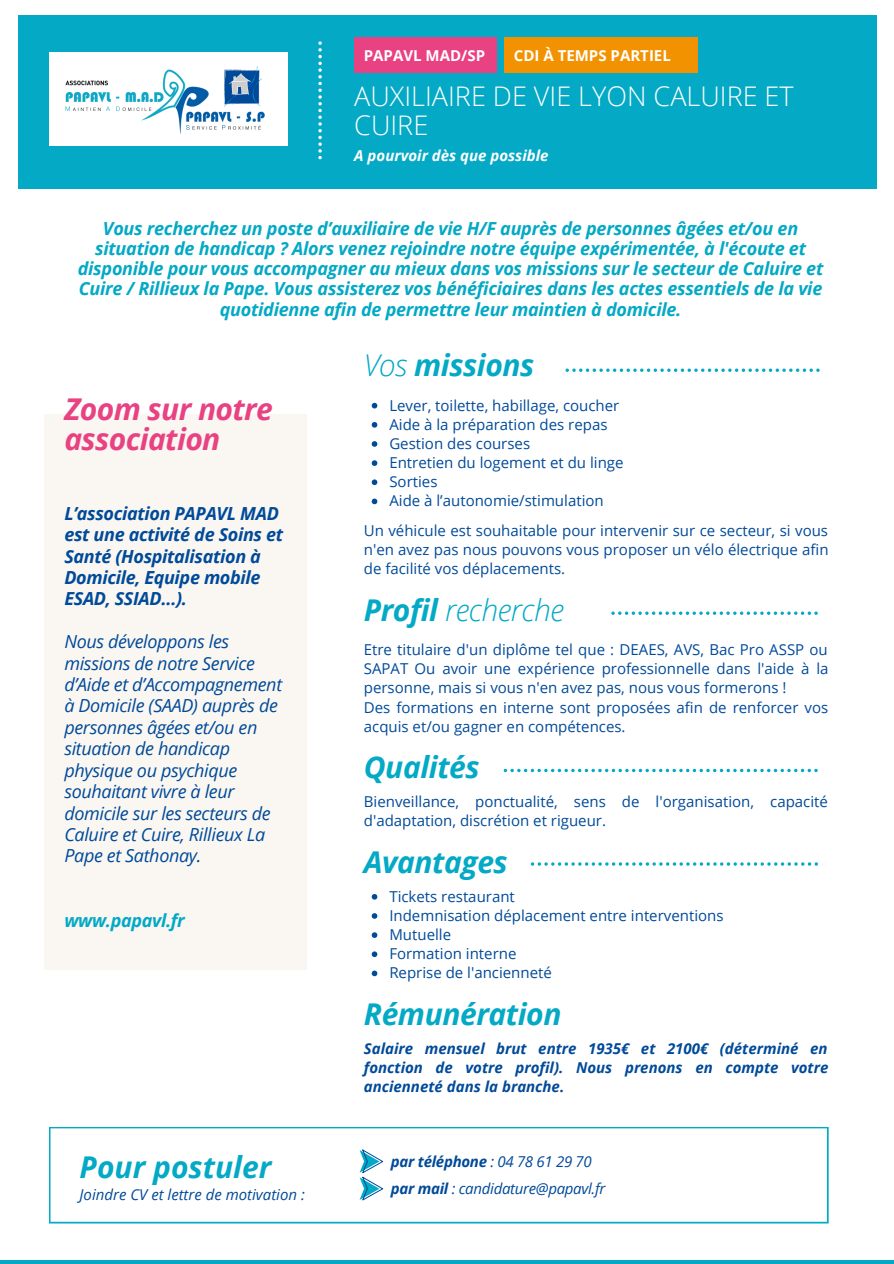
<style>
.page{position:relative;width:894px;height:1264px;background:#fff}
.page>*{position:absolute;margin:0;border:0;box-sizing:border-box;transform-origin:0 0}
.t1{font:italic 700 30px "Open Sans";letter-spacing:-.015em;color:#03a9c5}
.t2{font:italic 700 30px/29.2px "Open Sans";letter-spacing:-.02em;color:#e94282}
.t3{font:italic 300 30px "Open Sans";letter-spacing:-.015em;color:#03a9c5}
.t4{font:300 27px/29.2px "Open Sans";color:#fff}
.t5{font:italic 700 18px/20.2px "Open Sans";letter-spacing:-.015em;color:#03a9c5;text-align:center}
.t6{font:italic 18px/21.5px "Open Sans";letter-spacing:-.02em;color:#004a99}
.t7{font:italic 700 18px/21.5px "Open Sans";letter-spacing:-.02em;color:#004a99}
.t8{font:15px/19.2px "Open Sans";color:#004a99;text-align:justify}
.t9{font:italic 700 15px/19.2px "Open Sans";color:#004a99;text-align:justify}
.t10{font:italic 15px "Open Sans";color:#004a99}
.t11{font:italic 15px "Open Sans";letter-spacing:-.02em;color:#004a99}
.t12{font:700 15px "Open Sans";color:#fff}
.t13{font:italic 700 15px "Open Sans";color:#fff}
.t14{font:italic 700 15px "Open Sans";letter-spacing:-.02em;color:#004a99}
.s1{font-weight:300}
.s2{font-weight:700}
.s3{font-weight:400}
</style>
<div class="page">
<div style="left:18px;top:16px;width:858px;height:173px;background:#03a9c5"></div>
<svg style="left:318px;top:41px;width:4px;height:118px"></svg>
<div style="left:354px;top:37px;width:143px;height:36px;background:#e94282"></div>
<div style="left:503px;top:37px;width:194px;height:36px;background:#f39200"></div>
<div style="left:49px;top:52px;width:238px;height:94px;background:#fff"></div>
<div style="left:45px;top:414px;width:262px;height:555px;background:#faf7f2"></div>
<svg style="left:49px;top:1127px;width:779px;height:96px"></svg>
<div style="left:68px;top:1157px;width:220px;height:39px;background:#fff"></div>
<hr style="left:0;top:1260px;width:893px;height:3px;background:#03a9c5">
<img style="left:65px;top:66px;width:200px;height:68px">
<svg style="left:565px;top:368px;width:254px;height:4px"></svg>
<svg style="left:371px;top:403px;width:6px;height:5px"></svg>
<svg style="left:371px;top:422px;width:6px;height:5px"></svg>
<svg style="left:371px;top:441px;width:6px;height:6px"></svg>
<svg style="left:371px;top:460px;width:6px;height:6px"></svg>
<svg style="left:371px;top:479px;width:6px;height:6px"></svg>
<svg style="left:371px;top:498px;width:6px;height:6px"></svg>
<svg style="left:611px;top:611px;width:206px;height:4px"></svg>
<svg style="left:530px;top:862px;width:287px;height:3px"></svg>
<svg style="left:371px;top:894px;width:6px;height:5px"></svg>
<svg style="left:371px;top:913px;width:6px;height:5px"></svg>
<svg style="left:371px;top:932px;width:6px;height:5px"></svg>
<svg style="left:371px;top:951px;width:6px;height:6px"></svg>
<svg style="left:371px;top:970px;width:6px;height:6px"></svg>
<svg style="left:503px;top:768px;width:314px;height:4px"></svg>
<svg style="left:359px;top:1149px;width:24px;height:51px"></svg>
<p class="t12" style="left:364px;top:45px;width:123px">PAPAVL MAD/SP</p>
<p class="t12" style="left:513px;top:45px;width:158px">CDI À TEMPS PARTIEL</p>
<p class="t4" style="left:354px;top:81px;width:441px">AUXILIAIRE DE VIE LYON CALUIRE ET<br>CUIRE</p>
<p class="t13" style="left:354px;top:145px;width:196px">A pourvoir dès que possible</p>
<p class="t5" style="left:78px;top:217px;width:747px">Vous recherchez un poste d’auxiliaire de vie H/F auprès de personnes âgées et/ou en situation de handicap ? Alors venez rejoindre notre équipe expérimentée, à l'écoute et disponible pour vous accompagner au mieux dans vos missions sur le secteur de Caluire et Cuire / Rillieux la Pape. Vous assisterez vos bénéficiaires dans les actes essentiels de la vie quotidienne afin de permettre leur maintien à domicile.</p>
<p class="t2" style="left:64px;top:394px;width:210px">Zoom sur notre association</p>
<p class="t7" style="left:64px;top:502px;width:220px">L’association PAPAVL MAD est une activité de Soins et<br>Santé (Hospitalisation à<br>Domicile, Equipe mobile<br>ESAD, SSIAD…).</p>
<p class="t6" style="left:64px;top:630px;width:219px">Nous développons les missions de notre Service d’Aide et d’Accompagnement à Domicile (SAAD) auprès de personnes âgées et/ou en situation de handicap physique ou psychique souhaitant vivre à leur domicile sur les secteurs de<br>Caluire et Cuire, Rillieux La<br>Pape et Sathonay.</p>
<p class="t5" style="left:64px;top:909px;width:122px">www.papavl.fr</p>
<p class="t1" style="left:80px;top:1145px;width:193px">Pour postuler</p>
<p class="t10" style="left:80px;top:1183px;width:227px">Joindre CV et lettre de motivation :</p>
<p class="t1" style="left:364px;top:344px;width:172px"><span class="s1">Vos</span> missions</p>
<p class="t8" style="left:389px;top:395px;width:231px">Lever, toilette, habillage, coucher</p>
<p class="t8" style="left:389px;top:414px;width:220px">Aide à la préparation des repas</p>
<p class="t8" style="left:389px;top:433px;width:142px">Gestion des courses</p>
<p class="t8" style="left:389px;top:453px;width:235px">Entretien du logement et du linge</p>
<p class="t8" style="left:389px;top:472px;width:50px">Sorties</p>
<p class="t8" style="left:389px;top:491px;width:216px">Aide à l’autonomie/stimulation</p>
<p class="t8" style="left:364px;top:520px;width:466px">Un véhicule est souhaitable pour intervenir sur ce secteur, si vous n'en avez pas nous pouvons vous proposer un vélo électrique afin de facilité vos déplacements.</p>
<p class="t3" style="left:364px;top:588px;width:201px"><span class="s2">Profil</span> recherche</p>
<p class="t8" style="left:364px;top:639px;width:466px">Etre titulaire d'un diplôme tel que : DEAES, AVS, Bac Pro ASSP ou SAPAT Ou avoir une expérience professionnelle dans l'aide à la personne, mais si vous n'en avez pas, nous vous formerons !</p>
<p class="t8" style="left:364px;top:697px;width:466px">Des formations en interne sont proposées afin de renforcer vos acquis et/ou gagner en compétences.</p>
<p class="t1" style="left:364px;top:746px;width:117px">Qualités</p>
<p class="t8" style="left:364px;top:791px;width:465px">Bienveillance, ponctualité, sens de l'organisation, capacité d'adaptation, discrétion et rigueur.</p>
<p class="t1" style="left:364px;top:841px;width:145px">Avantages</p>
<p class="t8" style="left:389px;top:886px;width:127px">Tickets restaurant</p>
<p class="t8" style="left:389px;top:905px;width:335px">Indemnisation déplacement entre interventions</p>
<p class="t8" style="left:389px;top:924px;width:63px">Mutuelle</p>
<p class="t8" style="left:389px;top:943px;width:128px">Formation interne</p>
<p class="t8" style="left:389px;top:963px;width:164px">Reprise de l'ancienneté</p>
<p class="t1" style="left:364px;top:993px;width:199px">Rémunération</p>
<p class="t9" style="left:364px;top:1038px;width:466px">Salaire mensuel brut entre 1935€ et 2100€ (déterminé en fonction de votre profil). Nous prenons en compte votre ancienneté dans la branche.</p>
<p class="t14" style="left:391px;top:1150px;width:202px">par téléphone <span class="s3">: 04 78 61 29 70</span></p>
<p class="t11" style="left:391px;top:1177px;width:216px"><span class="s2">par mail</span> : candidature@papavl.fr</p>
</div>
